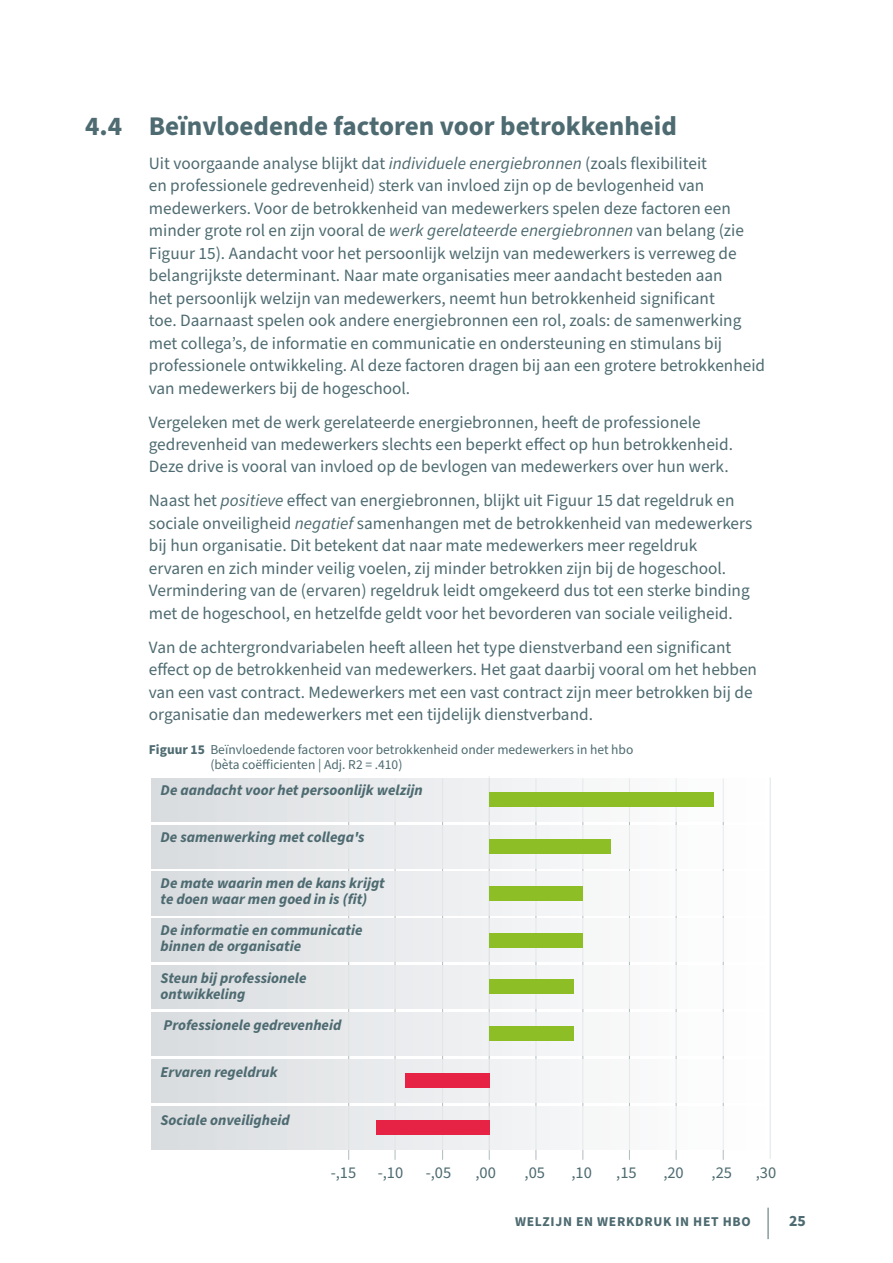
<style>
.page{position:relative;width:893px;height:1263px;background:#fff}
.page>*{position:absolute;margin:0;border:0;box-sizing:border-box;transform-origin:0 0}
.t1{font:700 27px "Source Sans Pro";color:#4e6b71}
.t2{font:17.25px/22.5px "Source Sans Pro";color:#4e6b71}
.t3{font:16.5px "Source Sans Pro";color:#4e6b71}
.t4{font:700 15.75px "Source Sans Pro";color:#4e6b71}
.t5{font:italic 700 15px/15.9px "Source Sans Pro";color:#4e6b71}
.t6{font:13.5px/15px "Source Sans Pro";color:#4e6b71}
.t7{font:700 13.5px "Source Sans Pro";letter-spacing:.05em;color:#4e6b71}
.s1{font-style:italic}
.s2{font-weight:700}
</style>
<div class="page">
<hr style="left:768px;top:1208px;width:1px;height:31px;background:#4e6b71">
<hr style="left:348px;top:778px;width:1px;height:382px;background:#677f87">
<hr style="left:629px;top:778px;width:1px;height:382px;background:#677f87">
<hr style="left:676px;top:778px;width:1px;height:382px;background:#677f87">
<hr style="left:723px;top:778px;width:1px;height:382px;background:#677f87">
<hr style="left:770px;top:777px;width:1px;height:382px;background:#677f87">
<hr style="left:582px;top:778px;width:1px;height:382px;background:#677f87">
<hr style="left:442px;top:778px;width:1px;height:382px;background:#677f87">
<hr style="left:394px;top:778px;width:2px;height:382px;background:#677f87">
<hr style="left:535px;top:778px;width:1px;height:382px;background:#677f87">
<hr style="left:489px;top:778px;width:1px;height:382px;background:#677f87">
<div style="left:151px;top:778px;width:616px;height:43px;background:linear-gradient(to right,#dbdee3,#f9fcf2)"></div>
<div style="left:151px;top:825px;width:616px;height:43px;background:linear-gradient(to right,#dadde0,#fdfefa)"></div>
<div style="left:151px;top:872px;width:616px;height:43px;background:linear-gradient(to right,#d9dde0,#fefffc)"></div>
<div style="left:151px;top:919px;width:616px;height:43px;background:linear-gradient(to right,#d9dde0,#fefffc)"></div>
<div style="left:151px;top:965px;width:616px;height:44px;background:linear-gradient(to right,#d9dde0,#fefffc)"></div>
<div style="left:151px;top:1012px;width:616px;height:43px;background:linear-gradient(to right,#d9dde0,#fefffc)"></div>
<div style="left:151px;top:1059px;width:616px;height:43px;background:linear-gradient(to right,#dadde0,#fff)"></div>
<div style="left:151px;top:1107px;width:616px;height:43px;background:linear-gradient(to right,#dadde0,#fff)"></div>
<hr style="left:489px;top:776px;width:1px;height:375px;background:#dadbdd">
<div style="left:489px;top:792px;width:225px;height:14px;background:#8dbe26"></div>
<div style="left:489px;top:839px;width:122px;height:14px;background:#8dbe26"></div>
<div style="left:489px;top:886px;width:94px;height:14px;background:#8dbe26"></div>
<div style="left:489px;top:933px;width:94px;height:14px;background:#8dbe26"></div>
<div style="left:489px;top:980px;width:84px;height:14px;background:#8dbe26"></div>
<div style="left:489px;top:1027px;width:84px;height:14px;background:#8dbe26"></div>
<div style="left:405px;top:1073px;width:84px;height:15px;background:#e62245"></div>
<div style="left:377px;top:1120px;width:112px;height:14px;background:#e62245"></div>
<h1 class="t1" style="left:85px;top:108px;width:593px">4.4 Beïnvloedende factoren voor betrokkenheid</h1>
<p class="t2" style="left:149px;top:152px;width:618px">Uit voorgaande analyse blijkt dat <span class="s1">individuele energiebronnen</span> (zoals flexibiliteit<br>en professionele gedrevenheid) sterk van invloed zijn op de bevlogenheid van medewerkers. Voor de betrokkenheid van medewerkers spelen deze factoren een minder grote rol en zijn vooral de <span class="s1">werk gerelateerde energiebronnen</span> van belang (zie Figuur 15). Aandacht voor het persoonlijk welzijn van medewerkers is verreweg de belangrijkste determinant. Naar mate organisaties meer aandacht besteden aan<br>het persoonlijk welzijn van medewerkers, neemt hun betrokkenheid significant<br>toe. Daarnaast spelen ook andere energiebronnen een rol, zoals: de samenwerking met collega’s, de informatie en communicatie en ondersteuning en stimulans bij professionele ontwikkeling. Al deze factoren dragen bij aan een grotere betrokkenheid van medewerkers bij de hogeschool.</p>
<p class="t2" style="left:149px;top:411px;width:586px">Vergeleken met de werk gerelateerde energiebronnen, heeft de professionele gedrevenheid van medewerkers slechts een beperkt effect op hun betrokkenheid.<br>Deze drive is vooral van invloed op de bevlogen van medewerkers over hun werk.</p>
<p class="t2" style="left:149px;top:490px;width:605px">Naast het <span class="s1">positieve</span> effect van energiebronnen, blijkt uit Figuur 15 dat regeldruk en sociale onveiligheid <span class="s1">negatief</span> samenhangen met de betrokkenheid van medewerkers bij hun organisatie. Dit betekent dat naar mate medewerkers meer regeldruk ervaren en zich minder veilig voelen, zij minder betrokken zijn bij de hogeschool.<br>Vermindering van de (ervaren) regeldruk leidt omgekeerd dus tot een sterke binding met de hogeschool, en hetzelfde geldt voor het bevorderen van sociale veiligheid.</p>
<p class="t2" style="left:149px;top:636px;width:610px">Van de achtergrondvariabelen heeft alleen het type dienstverband een significant effect op de betrokkenheid van medewerkers. Het gaat daarbij vooral om het hebben van een vast contract. Medewerkers met een vast contract zijn meer betrokken bij de organisatie dan medewerkers met een tijdelijk dienstverband.</p>
<p class="t6" style="left:210px;top:742px;width:425px;text-indent:-62px"><span class="s2">Figuur 15</span> Beïnvloedende factoren voor betrokkenheid onder medewerkers in het hbo (bèta coëfficienten | Adj. R2 = .410)</p>
<p class="t5" style="left:161px;top:782px;width:264px">De aandacht voor het persoonlijk welzijn</p>
<p class="t5" style="left:161px;top:829px;width:206px">De samenwerking met collega's</p>
<p class="t5" style="left:161px;top:876px;width:226px">De mate waarin men de kans krijgt te doen waar men goed in is (fit)</p>
<p class="t5" style="left:161px;top:923px;width:203px">De informatie en communicatie binnen de organisatie</p>
<p class="t5" style="left:161px;top:970px;width:148px">Steun bij professionele ontwikkeling</p>
<p class="t5" style="left:164px;top:1017px;width:179px">Professionele gedrevenheid</p>
<p class="t5" style="left:161px;top:1064px;width:118px">Ervaren regeldruk</p>
<p class="t5" style="left:161px;top:1112px;width:131px">Sociale onveiligheid</p>
<p class="t3" style="left:331px;top:1162px;width:27px">-,15</p>
<p class="t3" style="left:378px;top:1162px;width:27px">-,10</p>
<p class="t3" style="left:426px;top:1162px;width:27px">-,05</p>
<p class="t3" style="left:475px;top:1162px;width:22px">,00</p>
<p class="t3" style="left:525px;top:1162px;width:22px">,05</p>
<p class="t3" style="left:571px;top:1162px;width:22px">,10</p>
<p class="t3" style="left:616px;top:1162px;width:22px">,15</p>
<p class="t3" style="left:663px;top:1162px;width:22px">,20</p>
<p class="t3" style="left:712px;top:1162px;width:22px">,25</p>
<p class="t3" style="left:756px;top:1162px;width:22px">,30</p>
<p class="t7" style="left:515px;top:1213px;width:237px">WELZIJN EN WERKDRUK IN HET HBO</p>
<p class="t4" style="left:789px;top:1210px;width:18px">25</p>
</div>
